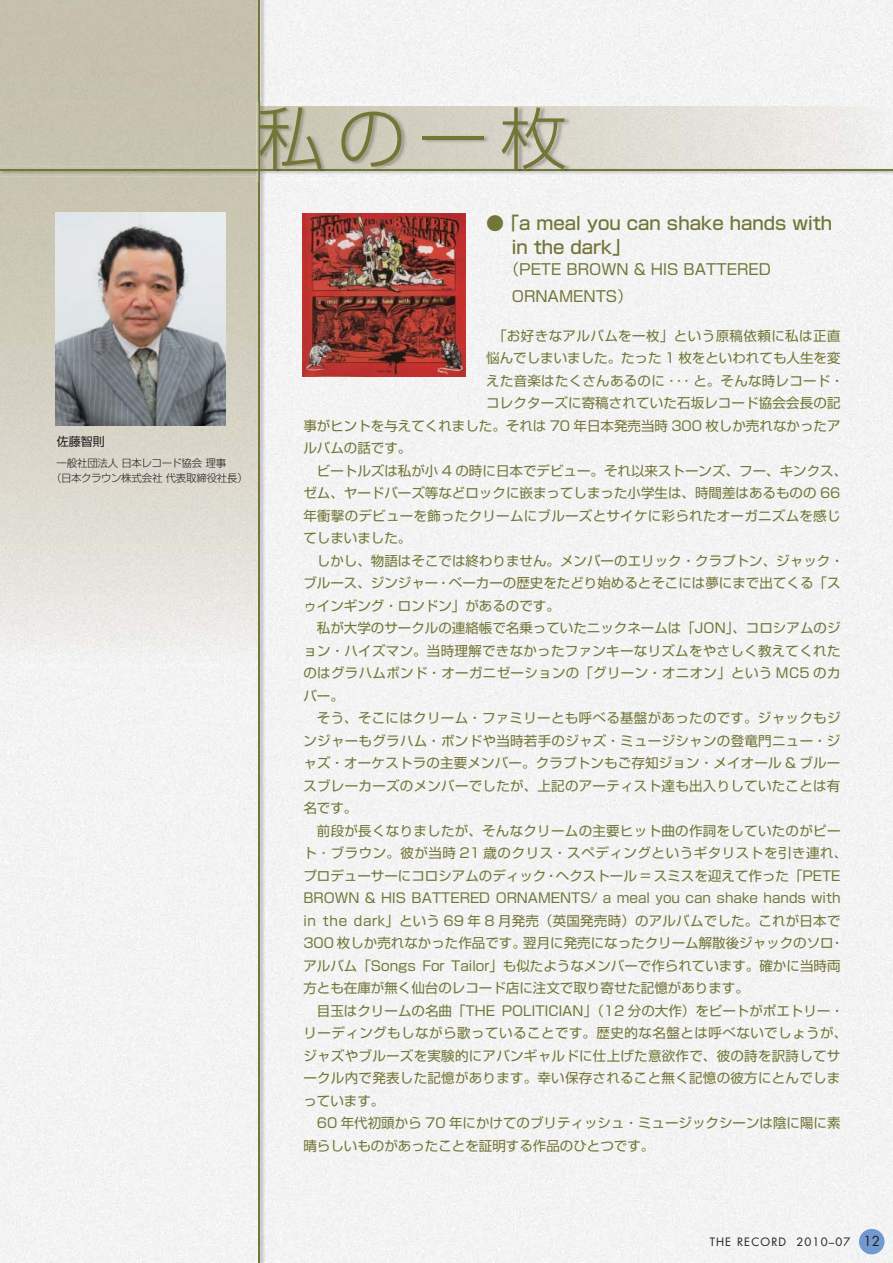
<style>
.page{position:relative;width:893px;height:1263px;background:#f3f3f4}
.page>*{position:absolute;margin:0;border:0;box-sizing:border-box;transform-origin:0 0}
.t1{font:67.5px "Shin Go Light 83 pv RKSJ H";color:#737637}
.t2{font:18px/24px "Shin Go Pr 6 Medium 90 pv RKSJ H";color:#737637}
.t3{font:15px/27px "Shin Go Pr 6 Regular 90 pv RKSJ H";color:#737637}
.t4{font:13.5px "Shin Go Pr 6 Regular 90 pv RKSJ H";color:#737637}
.t5{font:13.5px "Shin Go Pr 6 Regular 90 pv RKSJ H";letter-spacing:.02em;color:#737637}
.t6{font:13.5px "Shin Go Pr 6 Regular 90 pv RKSJ H";letter-spacing:.025em;color:#737637}
.t7{font:13.5px "Shin Go Pr 6 Regular 90 pv RKSJ H";letter-spacing:.04em;color:#737637}
.t8{font:13.5px "Shin Go Pr 6 Regular 90 pv RKSJ H";letter-spacing:.035em;color:#737637}
.t9{font:13.5px "Shin Go Pr 6 Regular 90 pv RKSJ H";letter-spacing:.03em;color:#737637}
.t10{font:12px "Shin Go Pr 6 Regular 90 pv RKSJ H";color:#231f20}
.t11{font:11.25px "Futura";letter-spacing:.1em;color:#231f20}
.t12{font:10.5px/15px "Shin Go Pr 6 Light 90 pv RKSJ H";letter-spacing:-.025em;color:#231f20}
.s1{font-size:13.5px}
</style>
<div class="page">
<img style="left:0;top:0;width:257px;height:668px">
<img style="left:0;top:167px;width:256px;height:9px">
<hr style="left:0;top:169px;width:259px;height:2px;background:#737637">
<img style="left:588px;top:106px;width:305px;height:63px">
<img style="left:257px;top:0;width:9px;height:1263px">
<hr style="left:259px;top:0;width:1px;height:1263px;background:#737637">
<img style="left:588px;top:171px;width:305px;height:5px">
<hr style="left:259px;top:169px;width:634px;height:2px;background:#737637">
<img style="left:266px;top:102px;width:322px;height:80px">
<img style="left:256px;top:102px;width:3px;height:65px">
<img style="left:260px;top:106px;width:328px;height:61px">
<svg style="left:260px;top:102px;width:6px;height:4px"></svg>
<img style="left:266px;top:167px;width:322px;height:2px">
<svg style="left:256px;top:167px;width:10px;height:15px"></svg>
<img style="left:259px;top:169px;width:329px;height:2px">
<div style="left:859px;top:1229px;width:25px;height:25px;background:#7299d0;border-radius:50%"></div>
<img style="left:55px;top:213px;width:170px;height:212px">
<img style="left:303px;top:214px;width:162px;height:162px">
<p class="t10" style="left:57px;top:437px;width:49px">佐藤智則</p>
<p class="t12" style="left:51px;top:457px;width:198px;text-indent:6px">一般社団法人 日本レコード協会 理事<br>（日本クラウン株式会社 代表取締役社長）</p>
<h1 class="t1" style="left:257px;top:113px;width:312px">私の一枚</h1>
<h2 class="t2" style="left:512px;top:214px;width:322px;text-indent:-26px">● 「a meal you can shake hands with in the dark」</h2>
<p class="t3" style="left:512px;top:258px;width:261px;text-indent:-8px">（PETE BROWN &amp; HIS BATTERED<br>ORNAMENTS）</p>
<p class="t9" style="left:493px;top:331px;width:349px">「お好きなアルバムを一枚」という原稿依頼に私は正直</p>
<p class="t4" style="left:486px;top:353px;width:356px">悩んでしまいました。たった 1 枚をといわれても人生を変</p>
<p class="t5" style="left:486px;top:376px;width:359px">えた音楽はたくさんあるのに･･･と。そんな時レコード・</p>
<p class="t4" style="left:486px;top:398px;width:356px">コレクターズに寄稿されていた石坂レコード協会会長の記</p>
<p class="t4" style="left:303px;top:421px;width:539px">事がヒントを与えてくれました。それは 70 年日本発売当時 300 枚しか売れなかったア</p>
<p class="t4" style="left:303px;top:443px;width:109px">ルバムの話です。</p>
<p class="t4" style="left:317px;top:466px;width:532px">ビートルズは私が小 4 の時に日本でデビュー。それ以来ストーンズ、フー、キンクス、</p>
<p class="t4" style="left:303px;top:488px;width:539px">ゼム、ヤードバーズ等などロックに嵌まってしまった小学生は、時間差はあるものの 66</p>
<p class="t5" style="left:303px;top:511px;width:539px">年衝撃のデビューを飾ったクリームにブルーズとサイケに彩られたオーガニズムを感じ</p>
<p class="t4" style="left:303px;top:533px;width:109px">てしまいました。</p>
<p class="t4" style="left:317px;top:556px;width:528px">しかし、物語はそこでは終わりません。メンバーのエリック・クラプトン、ジャック・</p>
<p class="t4" style="left:303px;top:578px;width:539px">ブルース、ジンジャー・ベーカーの歴史をたどり始めるとそこには夢にまで出てくる「ス</p>
<p class="t4" style="left:303px;top:601px;width:258px">ゥインギング・ロンドン」があるのです。</p>
<p class="t4" style="left:317px;top:623px;width:525px">私が大学のサークルの連絡帳で名乗っていたニックネームは「JON」、コロシアムのジ</p>
<p class="t5" style="left:303px;top:646px;width:538px">ョン・ハイズマン。当時理解できなかったファンキーなリズムをやさしく教えてくれた</p>
<p class="t6" style="left:303px;top:668px;width:538px">のはグラハムボンド・オーガニゼーションの「グリーン・オニオン」という MC5 のカ</p>
<p class="t4" style="left:303px;top:691px;width:55px">バー。　</p>
<p class="t6" style="left:317px;top:713px;width:525px">そう、そこにはクリーム・ファミリーとも呼べる基盤があったのです。ジャックもジ</p>
<p class="t5" style="left:303px;top:736px;width:538px">ンジャーもグラハム・ボンドや当時若手のジャズ・ミュージシャンの登竜門ニュー・ジ</p>
<p class="t4" style="left:303px;top:758px;width:538px">ャズ・オーケストラの主要メンバー。クラプトンもご存知ジョン・メイオール &amp; ブルー</p>
<p class="t5" style="left:303px;top:781px;width:538px">スブレーカーズのメンバーでしたが、上記のアーティスト達も出入りしていたことは有</p>
<p class="t4" style="left:303px;top:803px;width:55px">名です。</p>
<p class="t5" style="left:317px;top:826px;width:525px">前段が長くなりましたが、そんなクリームの主要ヒット曲の作詞をしていたのがピー</p>
<p class="t7" style="left:303px;top:848px;width:545px">ト･ブラウン。彼が当時 21 歳のクリス・スペディングというギタリストを引き連れ、</p>
<p class="t4" style="left:303px;top:871px;width:539px">プロデューサーにコロシアムのディック・ヘクストール = スミスを迎えて作った「PETE</p>
<p class="t4" style="left:303px;top:893px;width:539px">BROWN &amp; HIS BATTERED ORNAMENTS/ a meal you can shake hands with</p>
<p class="t4" style="left:303px;top:916px;width:539px">in the dark」という 69 年 8 月発売（英国発売時）のアルバムでした。これが日本で</p>
<p class="t4" style="left:303px;top:938px;width:542px">300 枚しか売れなかった作品です。翌月に発売になったクリーム解散後ジャックのソロ・</p>
<p class="t4" style="left:303px;top:961px;width:539px">アルバム「Songs For Tailor」も似たようなメンバーで作られています。確かに当時両</p>
<p class="t4" style="left:303px;top:983px;width:447px">方とも在庫が無く仙台のレコード店に注文で取り寄せた記憶があります。</p>
<p class="t4" style="left:317px;top:1006px;width:528px">目玉はクリームの名曲「THE POLITICIAN」（12 分の大作）をピートがポエトリー・</p>
<p class="t8" style="left:303px;top:1028px;width:545px">リーディングもしながら歌っていることです。歴史的な名盤とは呼べないでしょうが、</p>
<p class="t5" style="left:303px;top:1051px;width:538px">ジャズやブルーズを実験的にアバンギャルドに仕上げた意欲作で、彼の詩を訳詩してサ</p>
<p class="t5" style="left:303px;top:1073px;width:538px">ークル内で発表した記憶があります。幸い保存されること無く記憶の彼方にとんでしま</p>
<p class="t4" style="left:303px;top:1096px;width:82px">っています。</p>
<p class="t4" style="left:317px;top:1118px;width:525px">60 年代初頭から 70 年にかけてのブリティッシュ・ミュージックシーンは陰に陽に素</p>
<p class="t4" style="left:303px;top:1141px;width:352px">晴らしいものがあったことを証明する作品のひとつです。</p>
<p class="t11" style="left:710px;top:1237px;width:172px">THE RECORD 2010–07 <span class="s1">12</span></p>
</div>
